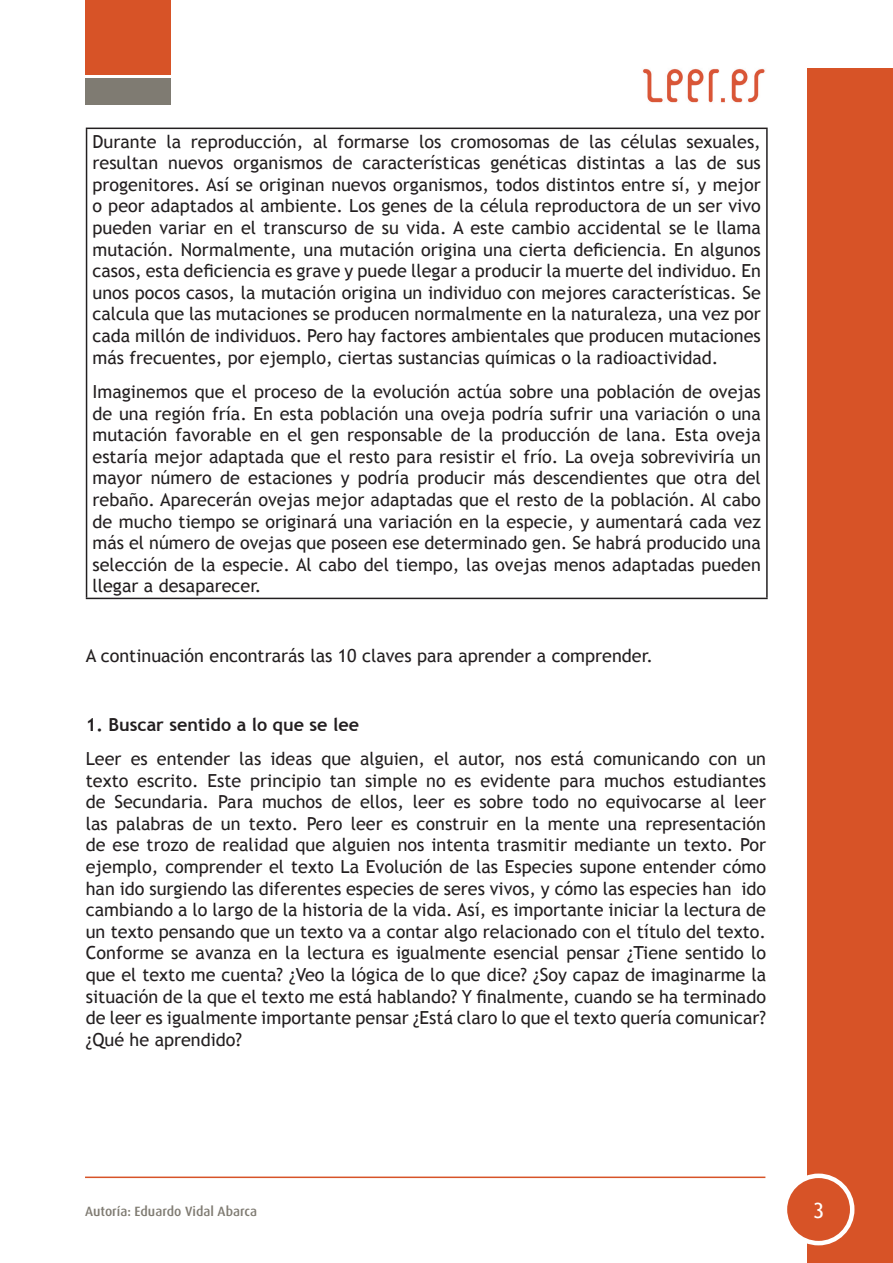
<style>
.page{position:relative;width:893px;height:1263px;background:#fff}
.page>*{position:absolute;margin:0;border:0;box-sizing:border-box;transform-origin:0 0}
.t1{font:21px "Trebuchet MS";color:#fff}
.t2{font:18px/21.6px "Trebuchet MS";color:#231f20;text-align:justify}
.t3{font:700 18px "Trebuchet MS";color:#231f20}
.t4{font:500 13.5px "Dax";color:#7f7b72}
</style>
<div class="page">
<div style="left:85px;top:0;width:85px;height:74px;background:#d75327"></div>
<div style="left:85px;top:78px;width:85px;height:27px;background:#7f7b72"></div>
<hr style="left:85px;top:1176px;width:680px;height:2px;background:#d75327">
<div style="left:808px;top:68px;width:85px;height:1195px;background:#d75327"></div>
<div style="left:785px;top:1176px;width:67px;height:67px;background:#d75327;border-radius:50%"></div>
<div style="left:783px;top:1173px;width:71px;height:72px;border:4px solid #fff;border-radius:50%"></div>
<img style="left:642px;top:68px;width:123px;height:35px">
<hr style="left:86px;top:128px;width:682px;height:1px;background:#231f20">
<hr style="left:86px;top:129px;width:1px;height:469px;background:#231f20">
<hr style="left:766px;top:129px;width:2px;height:469px;background:#231f20">
<hr style="left:86px;top:598px;width:682px;height:1px;background:#231f20">
<p class="t2" style="left:93px;top:131px;width:670px">Durante la reproducción, al formarse los cromosomas de las células sexuales, resultan nuevos organismos de características genéticas distintas a las de sus progenitores. Así se originan nuevos organismos, todos distintos entre sí, y mejor o peor adaptados al ambiente. Los genes de la célula reproductora de un ser vivo pueden variar en el transcurso de su vida. A este cambio accidental se le llama mutación. Normalmente, una mutación origina una cierta deficiencia. En algunos casos, esta deficiencia es grave y puede llegar a producir la muerte del individuo. En unos pocos casos, la mutación origina un individuo con mejores características. Se calcula que las mutaciones se producen normalmente en la naturaleza, una vez por cada millón de individuos. Pero hay factores ambientales que producen mutaciones más frecuentes, por ejemplo, ciertas sustancias químicas o la radioactividad.</p>
<p class="t2" style="left:93px;top:381px;width:670px">Imaginemos que el proceso de la evolución actúa sobre una población de ovejas de una región fría. En esta población una oveja podría sufrir una variación o una mutación favorable en el gen responsable de la producción de lana. Esta oveja estaría mejor adaptada que el resto para resistir el frío. La oveja sobreviviría un mayor número de estaciones y podría producir más descendientes que otra del rebaño. Aparecerán ovejas mejor adaptadas que el resto de la población. Al cabo de mucho tiempo se originará una variación en la especie, y aumentará cada vez más el número de ovejas que poseen ese determinado gen. Se habrá producido una selección de la especie. Al cabo del tiempo, las ovejas menos adaptadas pueden llegar a desaparecer.</p>
<p class="t2" style="left:86px;top:645px;width:569px">A continuación encontrarás las 10 claves para aprender a comprender.</p>
<p class="t3" style="left:86px;top:713px;width:275px">1. Buscar sentido a lo que se lee</p>
<p class="t2" style="left:86px;top:748px;width:682px">Leer es entender las ideas que alguien, el autor, nos está comunicando con un texto escrito. Este principio tan simple no es evidente para muchos estudiantes de Secundaria. Para muchos de ellos, leer es sobre todo no equivocarse al leer las palabras de un texto. Pero leer es construir en la mente una representación de ese trozo de realidad que alguien nos intenta trasmitir mediante un texto. Por ejemplo, comprender el texto La Evolución de las Especies supone entender cómo han ido surgiendo las diferentes especies de seres vivos, y cómo las especies han ido cambiando a lo largo de la historia de la vida. Así, es importante iniciar la lectura de un texto pensando que un texto va a contar algo relacionado con el título del texto.<br>Conforme se avanza en la lectura es igualmente esencial pensar ¿Tiene sentido lo que el texto me cuenta? ¿Veo la lógica de lo que dice? ¿Soy capaz de imaginarme la situación de la que el texto me está hablando? Y finalmente, cuando se ha terminado de leer es igualmente importante pensar ¿Está claro lo que el texto quería comunicar? ¿Qué he aprendido?</p>
<p class="t4" style="left:85px;top:1204px;width:174px">Autoría: Eduardo Vidal Abarca</p>
<p class="t1" style="left:813px;top:1198px;width:13px">3</p>
</div>
